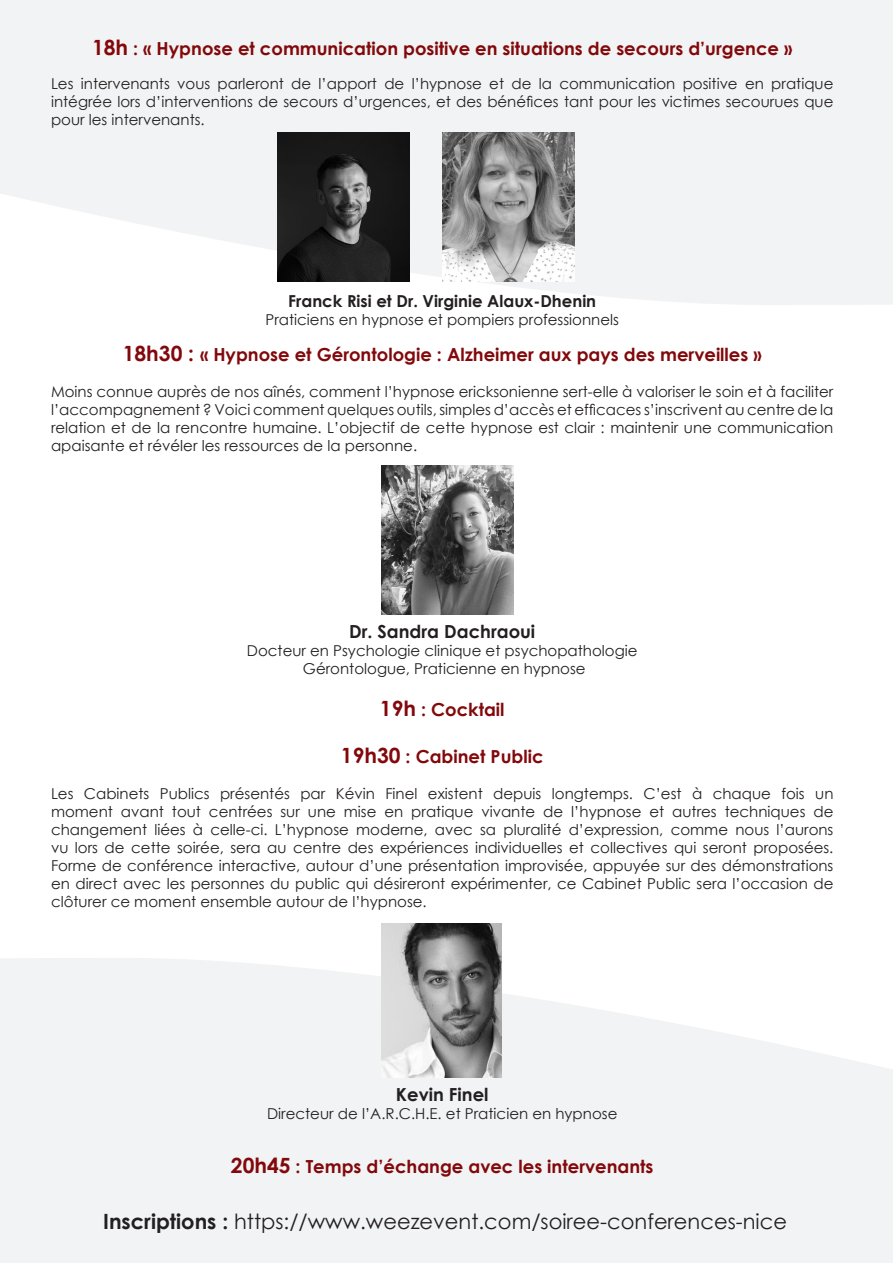
<style>
.page{position:relative;width:893px;height:1263px;background:#fff}
.page>*{position:absolute;margin:0;border:0;box-sizing:border-box;transform-origin:0 0}
.t1{font:21px "Century Gothic";color:#231f20}
.t2{font:700 18px "Century Gothic";color:#82080b}
.t3{font:700 18px "Century Gothic";color:#231f20}
.t4{font:700 16.5px "Century Gothic";color:#231f20}
.t5{font:15px/18px "Century Gothic";color:#231f20}
.s1{font-size:21px}
.s2{font-weight:700}
</style>
<div class="page">
<div style="left:0;top:0;width:893px;height:16px;background:#f2f3f4"></div>
<svg style="left:0;top:16px;width:893px;height:289px;fill:#f2f3f4"></svg>
<div style="left:0;top:1247px;width:893px;height:16px;background:#f2f3f4"></div>
<svg style="left:0;top:958px;width:893px;height:289px;fill:#f2f3f4"></svg>
<img style="left:382px;top:466px;width:131px;height:148px">
<img style="left:382px;top:923px;width:120px;height:154px">
<img style="left:277px;top:132px;width:132px;height:149px">
<img style="left:442px;top:132px;width:132px;height:149px">
<p class="t2" style="left:92px;top:35px;width:702px"><span class="s1">18h</span> : « Hypnose et communication positive en situations de secours d’urgence »</p>
<p class="t5" style="left:51px;top:75px;width:784px">Les intervenants vous parleront de l’apport de l’hypnose et de la communication positive en pratique</p>
<p class="t5" style="left:51px;top:93px;width:784px">intégrée lors d’interventions de secours d’urgences, et des bénéfices tant pour les victimes secourues que pour les intervenants.</p>
<p class="t4" style="left:288px;top:288px;width:309px">Franck Risi et Dr. Virginie Alaux-Dhenin</p>
<p class="t5" style="left:266px;top:310px;width:355px">Praticiens en hypnose et pompiers professionnels</p>
<p class="t2" style="left:123px;top:341px;width:640px"><span class="s1">18h30 :</span> « Hypnose et Gérontologie : Alzheimer aux pays des merveilles »</p>
<p class="t5" style="left:51px;top:382px;width:784px">Moins connue auprès de nos aînés, comment l’hypnose ericksonienne sert-elle à valoriser le soin et à faciliter l’accompagnement ? Voici comment quelques outils, simples d’accès et efficaces s’inscrivent au centre de la</p>
<p class="t5" style="left:51px;top:418px;width:784px">relation et de la rencontre humaine. L’objectif de cette hypnose est clair : maintenir une communication apaisante et révéler les ressources de la personne.</p>
<p class="t3" style="left:349px;top:617px;width:188px">Dr. Sandra Dachraoui</p>
<p class="t5" style="left:247px;top:641px;width:392px">Docteur en Psychologie clinique et psychopathologie</p>
<p class="t5" style="left:303px;top:659px;width:284px">Gérontologue, Praticienne en hypnose</p>
<p class="t2" style="left:380px;top:695px;width:126px"><span class="s1">19h</span> : Cocktail</p>
<p class="t2" style="left:341px;top:742px;width:204px"><span class="s1">19h30</span> : Cabinet Public</p>
<p class="t5" style="left:51px;top:784px;width:784px">Les Cabinets Publics présentés par Kévin Finel existent depuis longtemps. C’est à chaque fois un</p>
<p class="t5" style="left:51px;top:802px;width:784px">moment avant tout centrées sur une mise en pratique vivante de l’hypnose et autres techniques de</p>
<p class="t5" style="left:51px;top:820px;width:784px">changement liées à celle-ci. L’hypnose moderne, avec sa pluralité d’expression, comme nous l’aurons vu lors de cette soirée, sera au centre des expériences individuelles et collectives qui seront proposées.</p>
<p class="t5" style="left:51px;top:856px;width:784px;text-align:justify">Forme de conférence interactive, autour d’une présentation improvisée, appuyée sur des démonstrations en direct avec les personnes du public qui désireront expérimenter, ce Cabinet Public sera l’occasion de clôturer ce moment ensemble autour de l’hypnose.</p>
<p class="t3" style="left:396px;top:1081px;width:94px">Kevin Finel</p>
<p class="t5" style="left:267px;top:1104px;width:352px">Directeur de l’A.R.C.H.E. et Praticien en hypnose</p>
<p class="t2" style="left:231px;top:1153px;width:424px"><span class="s1">20h45</span> : Temps d’échange avec les intervenants</p>
<p class="t1" style="left:103px;top:1206px;width:685px"><span class="s2">Inscriptions :</span> https://www.weezevent.com/soiree-conferences-nice</p>
</div>
